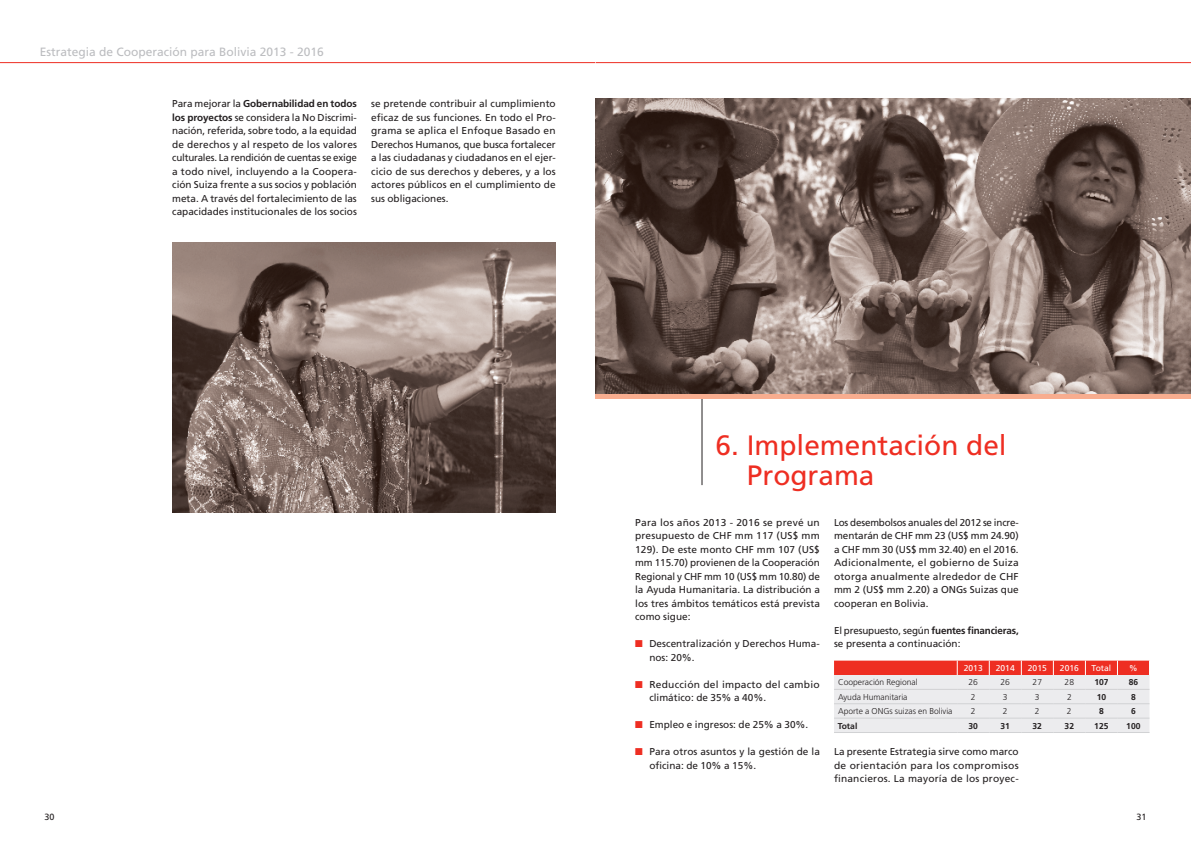
<style>
.page{position:relative;width:1191px;height:842px;background:#fff}
.page>*{position:absolute;margin:0;border:0;box-sizing:border-box;transform-origin:0 0}
.t1{font:28px/30px "Frutiger LT Std";color:#ee2e22}
.t2{font:12px "Frutiger LT Std";color:#bcbdc0}
.t3{font:10px/13.5px "Frutiger LT Std";letter-spacing:.005em;color:#231f20;text-align:justify}
.t4{font:9px "Frutiger LT Std";color:#231f20}
.t5{font:300 8.5px "Frutiger LT Std";color:#231f20}
.t6{font:700 8.5px "Frutiger LT Std";color:#231f20}
.t7{font:8.5px "Frutiger LT Std";color:#fff}
.s1{font-weight:700}
.s2{color:#ee2e22}
</style>
<div class="page">
<hr style="left:596px;top:62px;width:595px;height:1px;background:#ee2e22">
<hr style="left:701px;top:398px;width:1px;height:87px;background:#231f20">
<hr style="left:0;top:62px;width:595px;height:1px;background:#ee2e22">
<div style="left:595px;top:393px;width:596px;height:5px;background:#f8ad8f"></div>
<img style="left:172px;top:242px;width:384px;height:270px">
<img style="left:595px;top:98px;width:596px;height:296px">
<svg style="left:834px;top:661px;width:316px;height:71px;background:#ecc5c4"></svg>
<hr style="left:834px;top:689px;width:123px;height:1px;background:#d1d2d4">
<hr style="left:957px;top:689px;width:32px;height:1px;background:#d1d2d4">
<hr style="left:989px;top:689px;width:32px;height:1px;background:#d1d2d4">
<hr style="left:1021px;top:689px;width:32px;height:1px;background:#d1d2d4">
<hr style="left:1053px;top:689px;width:32px;height:1px;background:#d1d2d4">
<hr style="left:1085px;top:689px;width:32px;height:1px;background:#d1d2d4">
<hr style="left:1117px;top:689px;width:32px;height:1px;background:#d1d2d4">
<hr style="left:834px;top:703px;width:123px;height:1px;background:#d1d2d4">
<hr style="left:957px;top:703px;width:32px;height:1px;background:#d1d2d4">
<hr style="left:989px;top:703px;width:32px;height:1px;background:#d1d2d4">
<hr style="left:1021px;top:703px;width:32px;height:1px;background:#d1d2d4">
<hr style="left:1053px;top:703px;width:32px;height:1px;background:#d1d2d4">
<hr style="left:1085px;top:703px;width:32px;height:1px;background:#d1d2d4">
<hr style="left:1117px;top:703px;width:32px;height:1px;background:#d1d2d4">
<hr style="left:834px;top:718px;width:123px;height:1px;background:#d1d2d4">
<hr style="left:834px;top:732px;width:123px;height:1px;background:#d1d2d4">
<hr style="left:957px;top:718px;width:32px;height:1px;background:#d1d2d4">
<hr style="left:957px;top:732px;width:32px;height:1px;background:#d1d2d4">
<hr style="left:989px;top:718px;width:32px;height:1px;background:#d1d2d4">
<hr style="left:989px;top:732px;width:32px;height:1px;background:#d1d2d4">
<hr style="left:1021px;top:718px;width:32px;height:1px;background:#d1d2d4">
<hr style="left:1021px;top:732px;width:32px;height:1px;background:#d1d2d4">
<hr style="left:1053px;top:718px;width:32px;height:1px;background:#d1d2d4">
<hr style="left:1053px;top:732px;width:32px;height:1px;background:#d1d2d4">
<hr style="left:1085px;top:718px;width:32px;height:1px;background:#d1d2d4">
<hr style="left:1085px;top:732px;width:32px;height:1px;background:#d1d2d4">
<hr style="left:1117px;top:718px;width:32px;height:1px;background:#d1d2d4">
<hr style="left:1117px;top:732px;width:32px;height:1px;background:#d1d2d4">
<p class="t2" style="left:40px;top:44px;width:286px">Estrategia de Cooperación para Bolivia 2013 - 2016</p>
<p class="t3" style="left:172px;top:97px;width:186px">Para mejorar la <span class="s1">Gobernabilidad en todos los proyectos</span> se considera la No Discrimi&shy;nación, referida, sobre todo, a la equidad de derechos y al respeto de los valores culturales. La rendición de cuentas se exige a todo nivel, incluyendo a la Coopera&shy;ción Suiza frente a sus socios y población meta. A través del fortalecimiento de las capacidades institucionales de los socios</p>
<p class="t3" style="left:371px;top:97px;width:186px">se pretende contribuir al cumplimiento eficaz de sus funciones. En todo el Pro&shy;grama se aplica el Enfoque Basado en Derechos Humanos, que busca fortalecer a las ciudadanas y ciudadanos en el ejer&shy;cicio de sus derechos y deberes, y a los actores públicos en el cumplimiento de sus obligaciones.</p>
<p class="t4" style="left:45px;top:811px;width:12px">30</p>
<h1 class="t1" style="left:747px;top:430px;width:261px;text-indent:-31px">6. Implementación del<br>Programa</h1>
<p class="t3" style="left:635px;top:515px;width:186px">Para los años 2013 - 2016 se prevé un presupuesto de CHF mm 117 (US$ mm 129). De este monto CHF mm 107 (US$ mm 115.70) provienen de la Cooperación Regional y CHF mm 10 (US$ mm 10.80) de la Ayuda Humanitaria. La distribución a los tres ámbitos temáticos está prevista como sigue:</p>
<p class="t3" style="left:649px;top:637px;width:172px;text-indent:-14px"><span class="s2">■</span> Descentralización y Derechos Huma&shy;nos: 20%.</p>
<p class="t3" style="left:649px;top:677px;width:172px;text-indent:-14px"><span class="s2">■</span> Reducción del impacto del cambio climático: de 35% a 40%.</p>
<p class="t3" style="left:635px;top:718px;width:175px"><span class="s2">■</span> Empleo e ingresos: de 25% a 30%.</p>
<p class="t3" style="left:649px;top:745px;width:172px;text-indent:-14px"><span class="s2">■</span> Para otros asuntos y la gestión de la oficina: de 10% a 15%.</p>
<p class="t3" style="left:834px;top:515px;width:186px">Los desembolsos anuales del 2012 se incre&shy;mentarán de CHF mm 23 (US$ mm 24.90) a CHF mm 30 (US$ mm 32.40) en el 2016.<br>Adicionalmente, el gobierno de Suiza otorga anualmente alrededor de CHF mm 2 (US$ mm 2.20) a ONGs Suizas que cooperan en Bolivia.</p>
<p class="t3" style="left:834px;top:623px;width:186px">El presupuesto, según <span class="s1">fuentes financieras, </span>se presenta a continuación:</p>
<p class="t7" style="left:963px;top:663px;width:20px">2013</p>
<p class="t7" style="left:995px;top:663px;width:20px">2014</p>
<p class="t7" style="left:1028px;top:663px;width:20px">2015</p>
<p class="t7" style="left:1060px;top:663px;width:20px">2016</p>
<p class="t7" style="left:1091px;top:663px;width:21px">Total</p>
<p class="t7" style="left:1129px;top:663px;width:10px">%</p>
<p class="t5" style="left:838px;top:678px;width:81px">Cooperación Regional</p>
<p class="t5" style="left:968px;top:678px;width:11px">26</p>
<p class="t5" style="left:1000px;top:678px;width:11px">26</p>
<p class="t5" style="left:1032px;top:678px;width:11px">27</p>
<p class="t5" style="left:1064px;top:678px;width:11px">28</p>
<p class="t6" style="left:1094px;top:677px;width:16px">107</p>
<p class="t6" style="left:1128px;top:677px;width:11px">86</p>
<p class="t5" style="left:838px;top:692px;width:71px">Ayuda Humanitaria</p>
<p class="t5" style="left:971px;top:692px;width:6px">2</p>
<p class="t5" style="left:1003px;top:692px;width:6px">3</p>
<p class="t5" style="left:1035px;top:692px;width:6px">3</p>
<p class="t5" style="left:1067px;top:692px;width:6px">2</p>
<p class="t6" style="left:1096px;top:692px;width:11px">10</p>
<p class="t6" style="left:1131px;top:692px;width:6px">8</p>
<p class="t5" style="left:838px;top:706px;width:116px">Aporte a ONGs suizas en Bolivia</p>
<p class="t5" style="left:971px;top:706px;width:6px">2</p>
<p class="t5" style="left:1003px;top:706px;width:6px">2</p>
<p class="t5" style="left:1035px;top:706px;width:6px">2</p>
<p class="t5" style="left:1067px;top:706px;width:6px">2</p>
<p class="t6" style="left:1099px;top:706px;width:6px">8</p>
<p class="t6" style="left:1131px;top:706px;width:6px">6</p>
<p class="t6" style="left:838px;top:720px;width:21px">Total</p>
<p class="t6" style="left:968px;top:720px;width:11px">30</p>
<p class="t6" style="left:1000px;top:720px;width:11px">31</p>
<p class="t6" style="left:1032px;top:720px;width:11px">32</p>
<p class="t6" style="left:1064px;top:720px;width:11px">32</p>
<p class="t6" style="left:1094px;top:720px;width:16px">125</p>
<p class="t6" style="left:1126px;top:720px;width:16px">100</p>
<p class="t3" style="left:834px;top:745px;width:186px">La presente Estrategia sirve como marco de orientación para los compromisos financieros. La mayoría de los proyec-</p>
<p class="t4" style="left:1136px;top:811px;width:12px">31</p>
</div>
